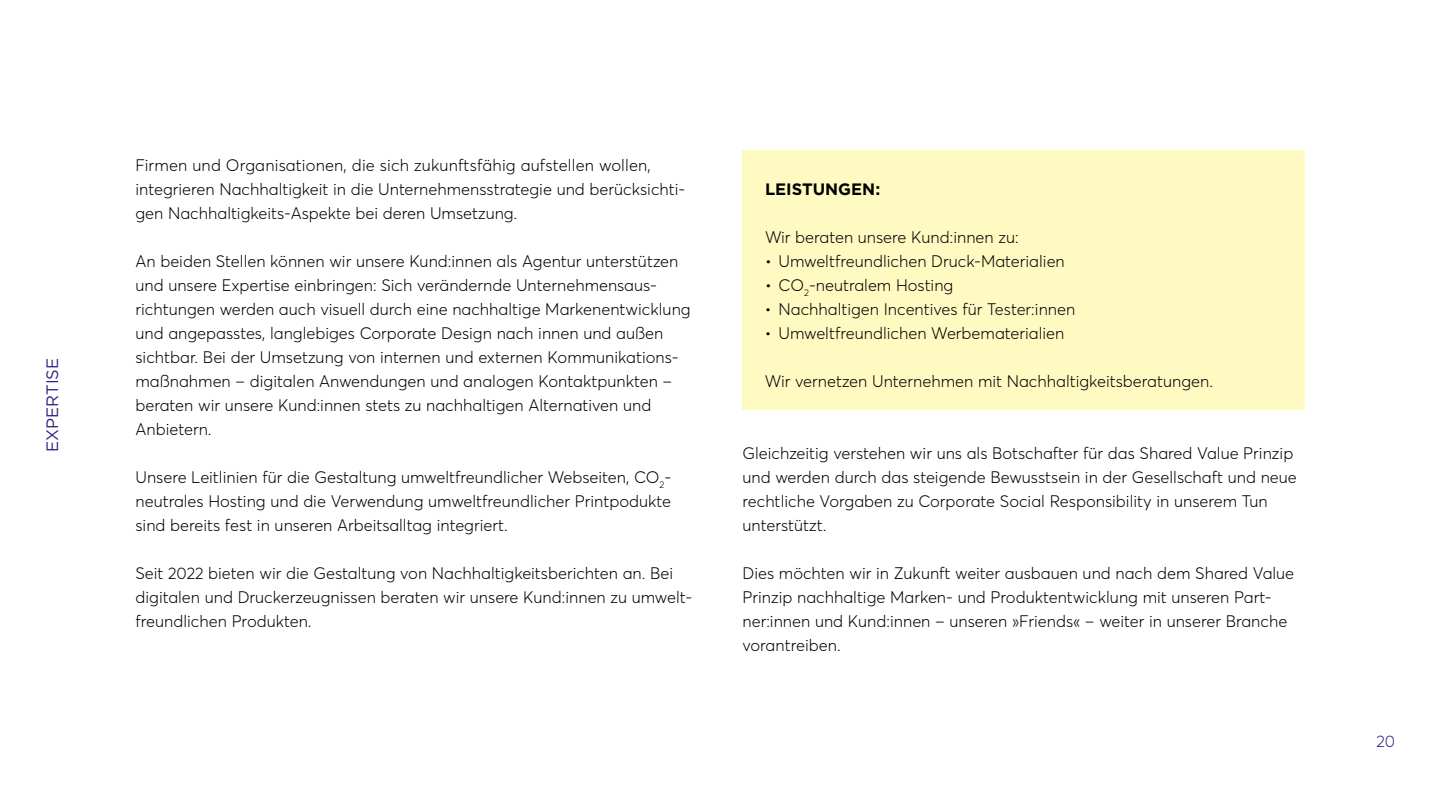
<style>
.page{position:relative;width:1440px;height:810px;background:#fff}
.page>*{position:absolute;margin:0;border:0;box-sizing:border-box;transform-origin:0 0}
.t1{font:300 16.5px/24px "Averta";color:#000}
.t2{font:700 16.5px "Gotham";color:#000}
.t3{font:16.5px "Gotham";color:#2c2483}
.t4{font:300 16.5px "Averta";color:#2c2483}
</style>
<div class="page">
<div style="left:742px;top:150px;width:563px;height:260px;background:#fffac2"></div>
<p class="t3" style="left:42px;top:452px;width:95px;rotate:-90deg">EXPERTISE</p>
<p class="t1" style="left:135px;top:153px;width:551px">Firmen und Organisationen, die sich zukunftsfähig aufstellen wollen, integrieren Nachhaltigkeit in die Unternehmensstrategie und berücksichti&shy;gen Nachhaltigkeits-Aspekte bei deren Umsetzung.</p>
<p class="t1" style="left:135px;top:249px;width:557px">An beiden Stellen können wir unsere Kund:innen als Agentur unterstützen und unsere Expertise einbringen: Sich verändernde Unternehmensaus&shy;richtungen werden auch visuell durch eine nachhaltige Markenentwicklung und angepasstes, langlebiges Corporate Design nach innen und außen sichtbar. Bei der Umsetzung von internen und externen Kommunikations&shy;maßnahmen – digitalen Anwendungen und analogen Kontaktpunkten – beraten wir unsere Kund:innen stets zu nachhaltigen Alternativen und Anbietern.</p>
<p class="t1" style="left:135px;top:465px;width:537px;text-align:justify">Unsere Leitlinien für die Gestaltung umweltfreundlicher Webseiten, CO<sub>2</sub>- neutrales Hosting und die Verwendung umweltfreundlicher Printpodukte sind bereits fest in unseren Arbeitsalltag integriert.</p>
<p class="t1" style="left:135px;top:561px;width:558px">Seit 2022 bieten wir die Gestaltung von Nachhaltigkeitsberichten an. Bei digitalen und Druckerzeugnissen beraten wir unsere Kund:innen zu umwelt&shy;freundlichen Produkten.</p>
<p class="t2" style="left:765px;top:178px;width:117px">LEISTUNGEN:</p>
<p class="t1" style="left:765px;top:225px;width:255px">Wir beraten unsere Kund:innen zu:</p>
<p class="t1" style="left:765px;top:249px;width:301px">• Umweltfreundlichen Druck-Materialien</p>
<p class="t1" style="left:765px;top:273px;width:190px">• CO<sub>2</sub>-neutralem Hosting</p>
<p class="t1" style="left:765px;top:297px;width:312px">• Nachhaltigen Incentives für Tester:innen</p>
<p class="t1" style="left:765px;top:321px;width:301px">• Umweltfreundlichen Werbematerialien</p>
<p class="t1" style="left:765px;top:369px;width:450px">Wir vernetzen Unternehmen mit Nachhaltigkeitsberatungen.</p>
<p class="t1" style="left:742px;top:441px;width:556px">Gleichzeitig verstehen wir uns als Botschafter für das Shared Value Prinzip und werden durch das steigende Bewusstsein in der Gesellschaft und neue rechtliche Vorgaben zu Corporate Social Responsibility in unserem Tun unterstützt.</p>
<p class="t1" style="left:742px;top:561px;width:553px">Dies möchten wir in Zukunft weiter ausbauen und nach dem Shared Value Prinzip nachhaltige Marken- und Produktentwicklung mit unseren Part&shy;ner:innen und Kund:innen – unseren »Friends« – weiter in unserer Branche vorantreiben.</p>
<p class="t4" style="left:1376px;top:731px;width:20px">20</p>
</div>
